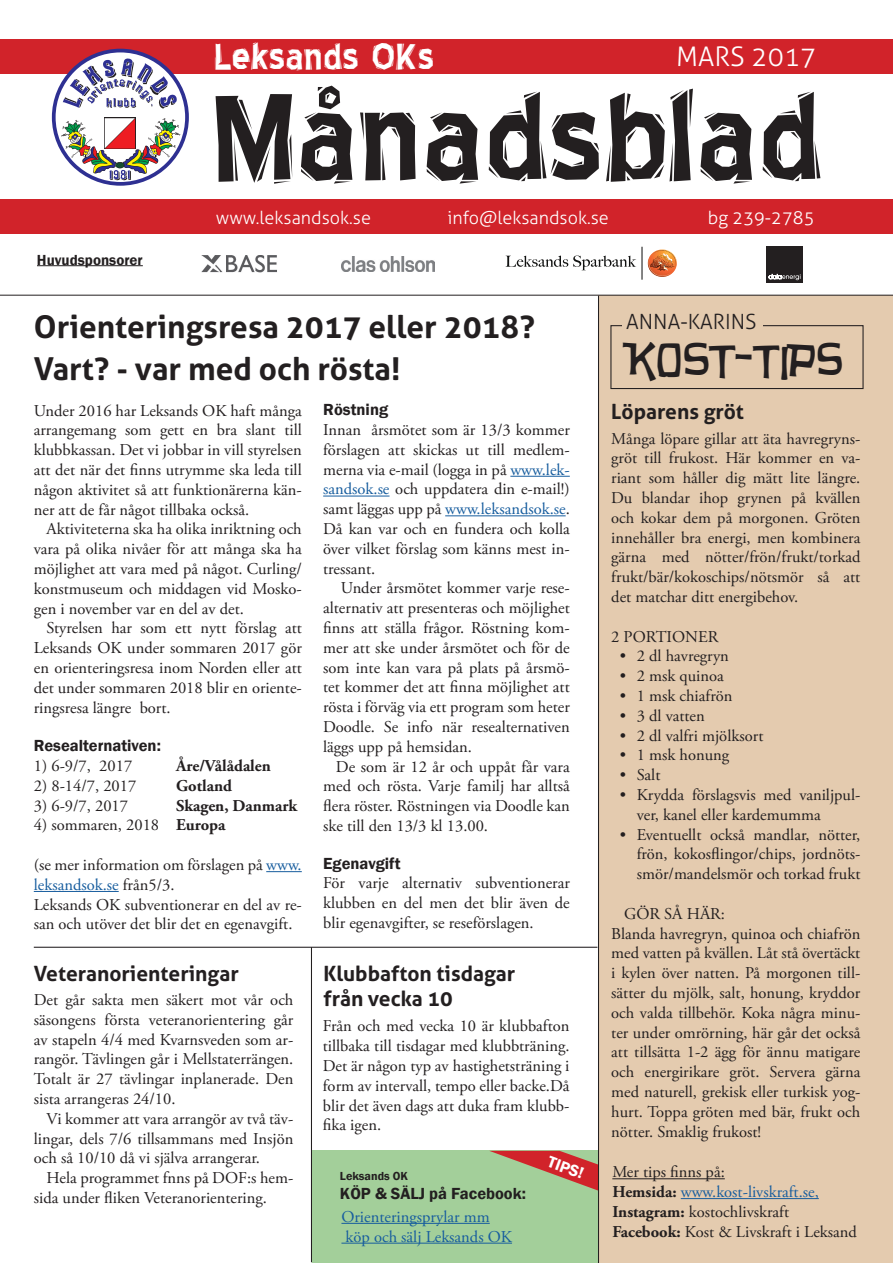
<style>
.page{position:relative;width:893px;height:1263px;background:#fff}
.page>*{position:absolute;margin:0;border:0;box-sizing:border-box;transform-origin:0 0}
.t1{font:150px "Blue Highway Linocut";color:#231f20}
.t2{font:45px "Blue Highway Linocut";color:#fff}
.t3{font:45px "Hurry Up";color:#231f20}
.t4{font:700 31.5px/42px "Aller";color:#231f20}
.t5{font:300 27px "Aller";color:#fff}
.t6{font:700 21px/25.2px "Aller";color:#231f20}
.t7{font:300 21px "Aller";color:#231f20}
.t8{font:300 18px "Aller";color:#fff}
.t9{font:16.5px/19.8px "Adobe Garamond Pro";color:#231f20;text-align:justify}
.t10{font:600 16.5px "Franklin Gothic";color:#231f20}
.t11{font:16.5px/19.8px "Adobe Garamond Pro";color:#175d9e}
.t12{font:700 16.5px "Adobe Garamond Pro";color:#231f20}
.t13{font:600 16.5px "Franklin Gothic";color:#fff}
.t14{font:600 15px "Franklin Gothic";color:#231f20}
.t15{font:600 12px "Franklin Gothic";color:#231f20}
.s1{font-weight:700}
.s2{color:#175d9e}
</style>
<div class="page">
<div style="left:313px;top:1151px;width:285px;height:112px;background:#a3cf9a"></div>
<div style="left:599px;top:296px;width:294px;height:967px;background:#e4cbaf"></div>
<div style="left:0;top:199px;width:893px;height:34px;background:#d1232a"></div>
<div style="left:0;top:40px;width:893px;height:34px;background:#d1232a"></div>
<svg style="left:52px;top:49px;width:137px;height:137px"></svg>
<img style="left:202px;top:256px;width:75px;height:17px">
<div style="left:766px;top:246px;width:37px;height:37px;background:#231f20"></div>
<svg style="left:769px;top:274px;width:32px;height:6px"></svg>
<img style="left:342px;top:257px;width:92px;height:14px">
<hr style="left:37px;top:265px;width:106px;height:1px;background:#231f20">
<hr style="left:642px;top:247px;width:1px;height:33px;background:#111211">
<svg style="left:506px;top:256px;width:130px;height:14px"></svg>
<svg style="left:648px;top:249px;width:29px;height:28px"></svg>
<hr style="left:266px;top:871px;width:36px;height:1px;background:#175d9e">
<hr style="left:34px;top:891px;width:85px;height:1px;background:#175d9e">
<hr style="left:510px;top:476px;width:60px;height:1px;background:#175d9e">
<hr style="left:323px;top:496px;width:66px;height:1px;background:#175d9e">
<hr style="left:445px;top:515px;width:121px;height:1px;background:#175d9e">
<hr style="left:612px;top:1178px;width:113px;height:1px;background:#231f20">
<hr style="left:681px;top:1198px;width:138px;height:1px;background:#175d9e">
<div style="left:610px;top:325px;width:254px;height:64px;border:1px solid #231f20"></div>
<div style="left:622px;top:314px;width:140px;height:22px;background:#e4cbaf"></div>
<hr style="left:0;top:295px;width:893px;height:1px;background:#231f20">
<hr style="left:34px;top:947px;width:563px;height:1px;background:#231f20">
<hr style="left:341px;top:1223px;width:149px;height:1px;background:#175d9e">
<hr style="left:341px;top:1243px;width:171px;height:1px;background:#175d9e">
<svg style="left:490px;top:1151px;width:108px;height:40px"></svg>
<hr style="left:311px;top:947px;width:1px;height:315px;background:#231f20">
<hr style="left:598px;top:296px;width:1px;height:967px;background:#231f20">
<h2 class="t2" style="left:214px;top:36px;width:222px">Leksands OKs</h2>
<h3 class="t5" style="left:676px;top:40px;width:142px">MARS 2017</h3>
<h1 class="t1" style="left:210px;top:67px;width:613px">Månadsblad</h1>
<p class="t14" style="left:37px;top:250px;width:107px">Huvudsponsorer</p>
<p class="t8" style="left:216px;top:207px;width:157px">www.leksandsok.se</p>
<p class="t8" style="left:448px;top:207px;width:163px">info@leksandsok.se</p>
<p class="t8" style="left:708px;top:207px;width:108px">bg 239-2785</p>
<p class="t7" style="left:626px;top:309px;width:132px">ANNA-KARINS</p>
<h3 class="t4" style="left:34px;top:305px;width:503px">Orienteringsresa 2017 eller 2018?<br>Vart? - var med och rösta!</h3>
<p class="t9" style="left:34px;top:401px;width:270px">Under 2016 har Leksands OK haft många arrangemang som gett en bra slant till klubbkassan. Det vi jobbar in vill styrelsen att det när det finns utrymme ska leda till någon aktivitet så att funktionärerna kän&shy;ner att de får något tillbaka också.</p>
<p class="t9" style="left:34px;top:520px;width:270px;text-indent:13px">Aktiviteterna ska ha olika inriktning och vara på olika nivåer för att många ska ha möjlighet att vara med på något. Curling/ konstmuseum och middagen vid Mosko&shy;gen i november var en del av det.</p>
<p class="t9" style="left:34px;top:619px;width:270px;text-indent:13px">Styrelsen har som ett nytt förslag att Leksands OK under sommaren 2017 gör en orienteringsresa inom Norden eller att det under sommaren 2018 blir en oriente&shy;ringsresa längre bort.</p>
<p class="t10" style="left:34px;top:735px;width:129px">Resealternativen:</p>
<p class="t9" style="left:34px;top:756px;width:100px">1) 6-9/7, 2017</p>
<p class="t12" style="left:176px;top:756px;width:96px">Åre/Vålådalen</p>
<p class="t9" style="left:34px;top:776px;width:104px">2) 8-14/7, 2017</p>
<p class="t12" style="left:176px;top:776px;width:57px">Gotland</p>
<p class="t9" style="left:34px;top:796px;width:96px">3) 6-9/7, 2017</p>
<p class="t12" style="left:176px;top:796px;width:123px">Skagen, Danmark</p>
<p class="t9" style="left:34px;top:816px;width:193px">4) sommaren, 2018 <span class="s1">Europa</span></p>
<p class="t9" style="left:34px;top:855px;width:270px;text-align:left">(se mer information om förslagen på <span class="s2">www. leksandsok.se</span> från5/3.<br>Leksands OK subventionerar en del av re&shy;san och utöver det blir det en egenavgift.</p>
<h2 class="t3" style="left:623px;top:334px;width:220px">KOST-TIPS</h2>
<p class="t10" style="left:323px;top:399px;width:67px">Röstning</p>
<p class="t9" style="left:323px;top:420px;width:248px">Innan årsmötet som är 13/3 kommer förslagen att skickas ut till medlem&shy;merna via e-mail (logga in på <span class="s2">www.lek&shy;sandsok.se</span> och uppdatera din e-mail!) samt läggas upp på <span class="s2">www.leksandsok.se</span>.<br>Då kan var och en fundera och kolla över vilket förslag som känns mest in&shy;tressant.</p>
<p class="t9" style="left:323px;top:579px;width:248px;text-indent:18px">Under årsmötet kommer varje rese&shy;alternativ att presenteras och möjlighet finns att ställa frågor. Röstning kom&shy;mer att ske under årsmötet och för de som inte kan vara på plats på årsmö&shy;tet kommer det att finna möjlighet att rösta i förväg via ett program som heter Doodle. Se info när resealternativen läggs upp på hemsidan.</p>
<p class="t9" style="left:323px;top:757px;width:248px;text-indent:13px">De som är 12 år och uppåt får vara med och rösta. Varje familj har alltså flera röster. Röstningen via Doodle kan ske till den 13/3 kl 13.00.</p>
<p class="t10" style="left:323px;top:853px;width:79px">Egenavgift</p>
<p class="t9" style="left:323px;top:874px;width:248px">För varje alternativ subventionerar klubben en del men det blir även de blir egenavgifter, se reseförslagen.</p>
<p class="t6" style="left:323px;top:961px;width:193px">Klubbafton tisdagar från vecka 10</p>
<p class="t9" style="left:323px;top:1017px;width:248px">Från och med vecka 10 är klubbafton tillbaka till tisdagar med klubbträning.<br>Det är någon typ av hastighetsträning i form av intervall, tempo eller backe.Då blir det även dags att duka fram klubb&shy;fika igen.</p>
<p class="t6" style="left:611px;top:399px;width:134px">Löparens gröt</p>
<p class="t9" style="left:611px;top:429px;width:251px">Många löpare gillar att äta havregryns&shy;gröt till frukost. Här kommer en va&shy;riant som håller dig mätt lite längre.<br>Du blandar ihop grynen på kvällen och kokar dem på morgonen. Gröten innehåller bra energi, men kombinera gärna med nötter/frön/frukt/torkad frukt/bär/kokoschips/nötsmör så att det matchar ditt energibehov.</p>
<p class="t9" style="left:611px;top:627px;width:109px">2 PORTIONER</p>
<p class="t9" style="left:620px;top:647px;width:111px">• 2 dl havregryn</p>
<p class="t9" style="left:620px;top:667px;width:106px">• 2 msk quinoa</p>
<p class="t9" style="left:620px;top:686px;width:114px">• 1 msk chiafrön</p>
<p class="t9" style="left:620px;top:706px;width:87px">• 3 dl vatten</p>
<p class="t9" style="left:620px;top:726px;width:145px">• 2 dl valfri mjölksort</p>
<p class="t9" style="left:620px;top:746px;width:111px">• 1 msk honung</p>
<p class="t9" style="left:620px;top:766px;width:42px">• Salt</p>
<p class="t9" style="left:637px;top:785px;width:225px;text-indent:-17px">• Krydda förslagsvis med vaniljpul&shy;ver, kanel eller kardemumma</p>
<p class="t9" style="left:637px;top:825px;width:225px;text-indent:-17px">• Eventuellt också mandlar, nötter, frön, kokosflingor/chips, jordnöts&shy;smör/mandelsmör och torkad frukt</p>
<p class="t9" style="left:611px;top:904px;width:251px;text-align:left;text-indent:13px">GÖR SÅ HÄR:<br>Blanda havregryn, quinoa och chiafrön med vatten på kvällen. Låt stå övertäckt i kylen över natten. På morgonen till&shy;sätter du mjölk, salt, honung, kryddor och valda tillbehör. Koka några minu&shy;ter under omrörning, här går det också att tillsätta 1-2 ägg för ännu matigare och energirikare gröt. Servera gärna med naturell, grekisk eller turkisk yog&shy;hurt. Toppa gröten med bär, frukt och nötter. Smaklig frukost!</p>
<p class="t6" style="left:34px;top:961px;width:207px">Veteranorienteringar</p>
<p class="t9" style="left:34px;top:990px;width:261px">Det går sakta men säkert mot vår och säsongens första veteranorientering går av stapeln 4/4 med Kvarnsveden som ar&shy;rangör. Tävlingen går i Mellstaterrängen.<br>Totalt är 27 tävlingar inplanerade. Den sista arrangeras 24/10.</p>
<p class="t9" style="left:34px;top:1109px;width:261px;text-indent:13px">Vi kommer att vara arrangör av två täv&shy;lingar, dels 7/6 tillsammans med Insjön och så 10/10 då vi själva arrangerar.</p>
<p class="t9" style="left:34px;top:1169px;width:261px;text-indent:13px">Hela programmet fnns på DOF:s hem&shy;sida under fliken Veteranorientering.</p>
<p class="t9" style="left:612px;top:1162px;width:246px;text-align:left">Mer tips finns på:<br><span class="s1">Hemsida:</span> <span class="s2">www.kost-livskraft.se,<br></span><span class="s1">Instagram:</span> kostochlivskraft<br><span class="s1">Facebook:</span> Kost &amp; Livskraft i Leksand</p>
<p class="t13" style="left:552px;top:1151px;width:39px;rotate:20deg">TIPS!</p>
<p class="t15" style="left:340px;top:1168px;width:70px">Leksands OK</p>
<p class="t10" style="left:340px;top:1183px;width:188px">KÖP &amp; SÄLJ på Facebook:</p>
<p class="t11" style="left:341px;top:1207px;width:172px">Orienteringsprylar mm köp och sälj Leksands OK</p>
</div>
